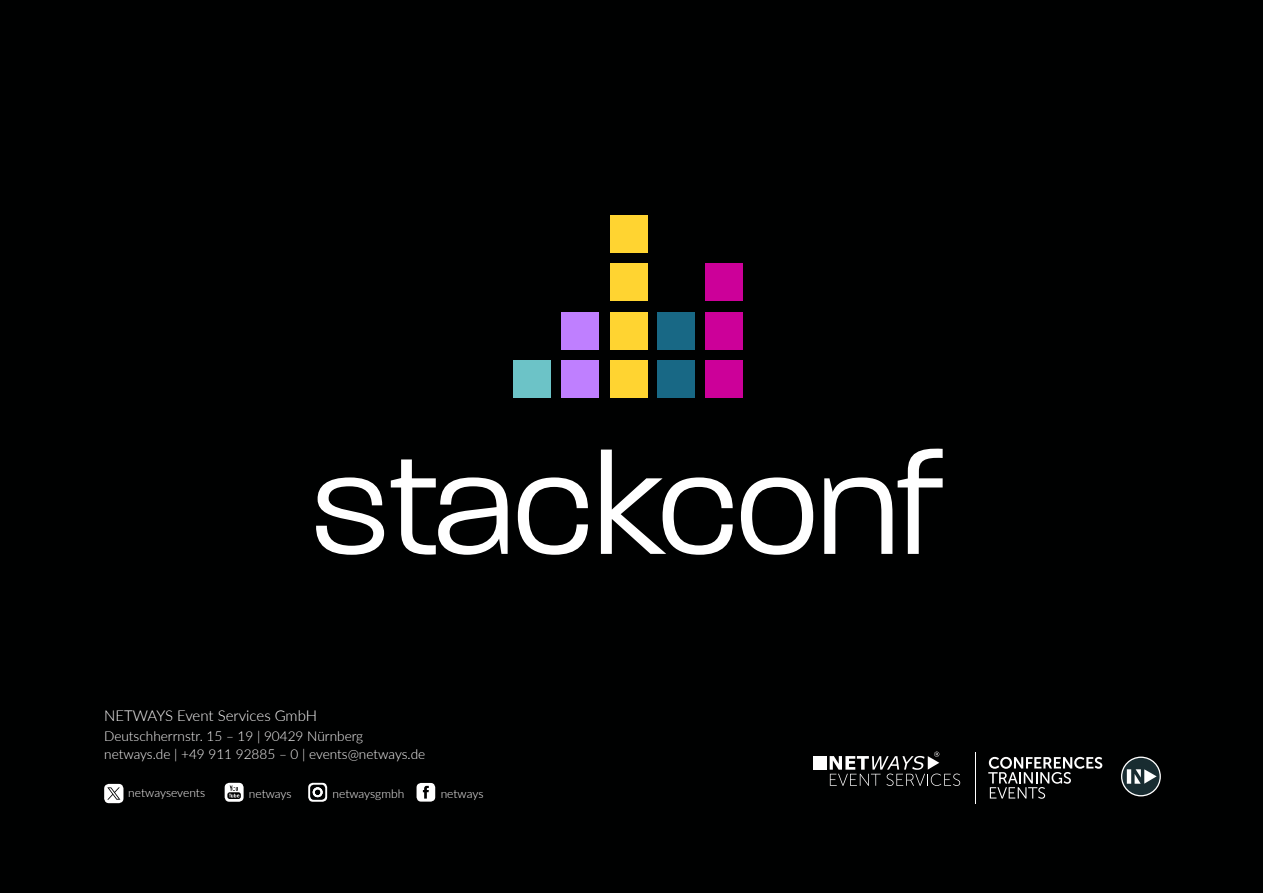
<style>
.page{position:relative;width:1263px;height:893px;background:#000101}
.page>*{position:absolute;margin:0;border:0;box-sizing:border-box;transform-origin:0 0}
.t1{font:300 15px "Lato";letter-spacing:-.005em;color:#fff}
.t2{font:300 13.65px "Lato";color:#fff}
.t3{font:300 12px "Lato";color:#fff}
</style>
<div class="page">
<div style="left:813px;top:756px;width:14px;height:14px;background:#fff"></div>
<svg style="left:830px;top:751px;width:130px;height:35px"></svg>
<svg style="left:988px;top:757px;width:114px;height:42px"></svg>
<hr style="left:976px;top:751px;width:1px;height:52px;background:#fff">
<svg style="left:1121px;top:757px;width:40px;height:39px"></svg>
<svg style="left:1122px;top:758px;width:37px;height:37px"></svg>
<svg style="left:308px;top:783px;width:19px;height:19px"></svg>
<svg style="left:225px;top:783px;width:19px;height:19px"></svg>
<svg style="left:416px;top:783px;width:19px;height:19px"></svg>
<div style="left:513px;top:360px;width:38px;height:37px;background:#6cc3c7"></div>
<div style="left:561px;top:360px;width:38px;height:37px;background:#bf7fff"></div>
<div style="left:610px;top:360px;width:37px;height:37px;background:#ffd431"></div>
<div style="left:610px;top:312px;width:37px;height:37px;background:#ffd431"></div>
<div style="left:610px;top:264px;width:37px;height:37px;background:#ffd431"></div>
<div style="left:706px;top:360px;width:37px;height:37px;background:#c09"></div>
<div style="left:706px;top:312px;width:37px;height:37px;background:#c09"></div>
<div style="left:706px;top:264px;width:37px;height:37px;background:#c09"></div>
<div style="left:610px;top:215px;width:37px;height:38px;background:#ffd431"></div>
<div style="left:561px;top:312px;width:38px;height:37px;background:#bf7fff"></div>
<div style="left:657px;top:360px;width:38px;height:37px;background:#186885"></div>
<div style="left:657px;top:312px;width:38px;height:37px;background:#186885"></div>
<svg style="left:316px;top:477px;width:68px;height:78px"></svg>
<svg style="left:391px;top:459px;width:117px;height:96px"></svg>
<svg style="left:518px;top:477px;width:70px;height:78px"></svg>
<svg style="left:601px;top:450px;width:132px;height:105px"></svg>
<svg style="left:741px;top:477px;width:72px;height:78px"></svg>
<svg style="left:824px;top:477px;width:68px;height:77px"></svg>
<svg style="left:898px;top:448px;width:45px;height:106px"></svg>
<svg style="left:104px;top:784px;width:19px;height:19px"></svg>
<p class="t1" style="left:104px;top:706px;width:214px">NETWAYS Event Services GmbH</p>
<p class="t2" style="left:104px;top:745px;width:323px">netways.de | +49 911 92885 – 0 | events@netways.de</p>
<p class="t2" style="left:104px;top:727px;width:261px">Deutschherrnstr. 15 – 19 | 90429 Nürnberg</p>
<p class="t3" style="left:128px;top:785px;width:78px">netwaysevents</p>
<p class="t3" style="left:249px;top:785px;width:44px">netways</p>
<p class="t3" style="left:332px;top:785px;width:73px">netwaysgmbh</p>
<p class="t3" style="left:441px;top:785px;width:44px">netways</p>
</div>
